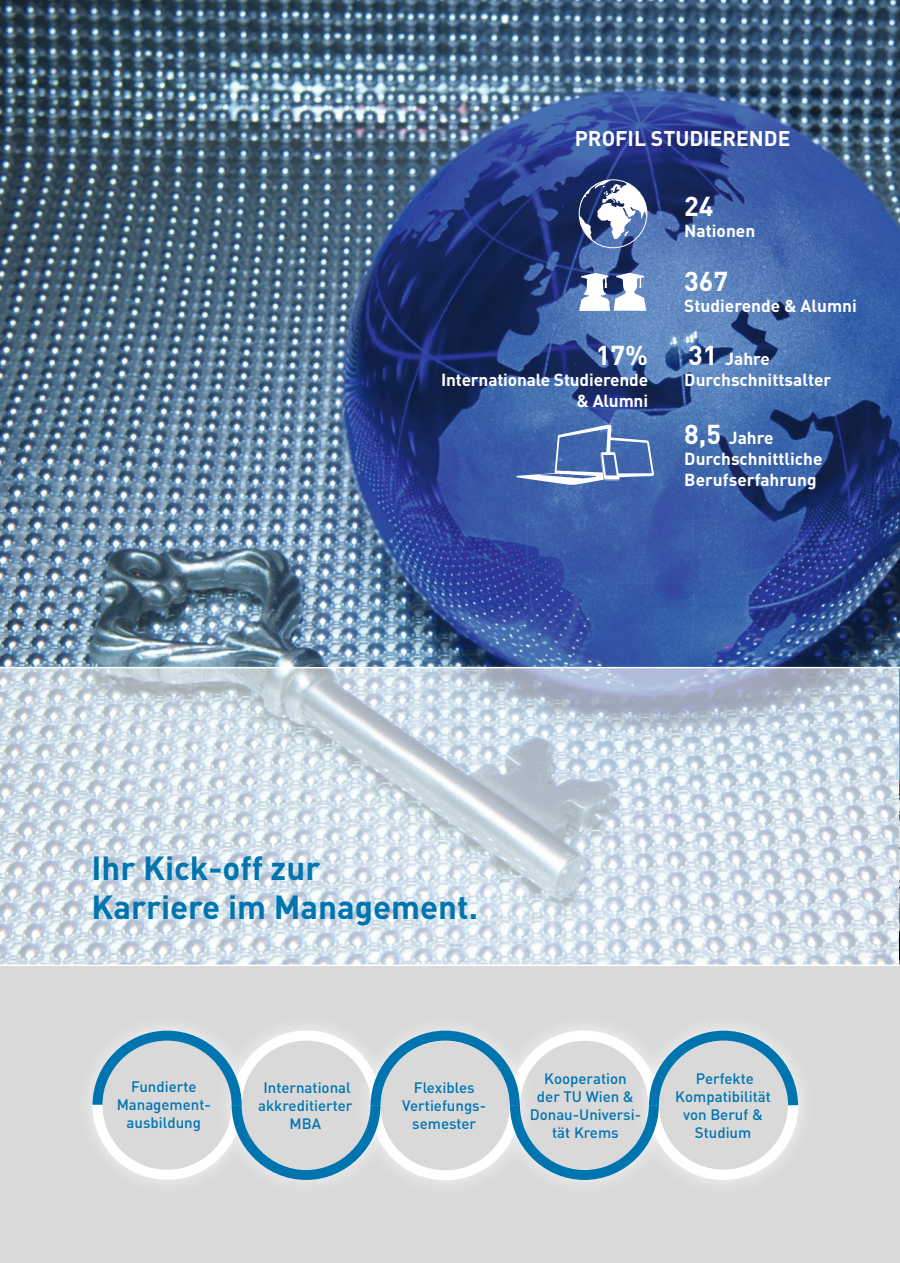
<style>
.page{position:relative;width:900px;height:1263px;background:#fff}
.page>*{position:absolute;margin:0;border:0;box-sizing:border-box;transform-origin:0 0}
.t1{font:700 33px/39.6px "DIN";color:#0074af}
.t2{font:700 27px "DIN";color:#fff}
.t3{font:700 21px "DIN";color:#fff}
.t4{font:700 17.25px/21px "DIN";color:#fff}
.t5{font:500 15px/18px "DIN";color:#0074af;text-align:center}
.s1{font-size:27px}
</style>
<div class="page">
<div style="left:0;top:965px;width:899px;height:298px;background:#d9d9da"></div>
<img style="left:0;top:0;width:899px;height:667px">
<svg style="left:0;top:668px;width:899px;height:296px;background:#cfdbe5"></svg>
<hr style="left:899px;top:0;width:1px;height:673px;background:#d9d9da">
<img style="left:899px;top:668px;width:1px;height:297px">
<hr style="left:0;top:964px;width:899px;height:2px;background:#fff">
<svg style="left:92px;top:1030px;width:705px;height:150px"></svg>
<svg style="left:579px;top:273px;width:67px;height:38px"></svg>
<svg style="left:579px;top:180px;width:67px;height:64px"></svg>
<div style="left:578px;top:179px;width:69px;height:69px;border:1px solid #fff;border-radius:50%"></div>
<svg style="left:516px;top:424px;width:138px;height:61px;background:#5f7eb9"></svg>
<h3 class="t3" style="left:574px;top:124px;width:217px">PROFIL STUDIERENDE</h3>
<h2 class="t2" style="left:595px;top:338px;width:54px">17%</h2>
<p class="t4" style="left:441px;top:369px;width:208px;text-align:right">Internationale Studierende &amp; Alumni</p>
<h2 class="t2" style="left:684px;top:188px;width:31px">24</h2>
<p class="t4" style="left:684px;top:219px;width:72px">Nationen</p>
<h2 class="t2" style="left:684px;top:263px;width:45px">367</h2>
<p class="t4" style="left:684px;top:294px;width:174px">Studierende &amp; Alumni</p>
<p class="t4" style="left:684px;top:348px;width:148px"><span class="s1">31</span> Jahre<br>Durchschnittsalter</p>
<p class="t4" style="left:684px;top:427px;width:140px"><span class="s1">8,5</span> Jahre<br>Durchschnittliche<br>Berufserfahrung</p>
<h1 class="t1" style="left:91px;top:846px;width:388px">Ihr Kick-off zur<br>Karriere im Management.</h1>
<p class="t5" style="left:117px;top:1077px;width:96px">Fundierte<br>Management&shy;ausbildung</p>
<p class="t5" style="left:258px;top:1078px;width:96px">International akkreditierter<br>MBA</p>
<p class="t5" style="left:402px;top:1078px;width:85px">Flexibles<br>Vertiefungs&shy;semester</p>
<p class="t5" style="left:529px;top:1069px;width:113px">Kooperation<br>der TU Wien &amp;<br>Donau-Universi&shy;tät Krems</p>
<p class="t5" style="left:675px;top:1069px;width:97px">Perfekte<br>Kompatibilität von Beruf &amp;<br>Studium</p>
</div>
